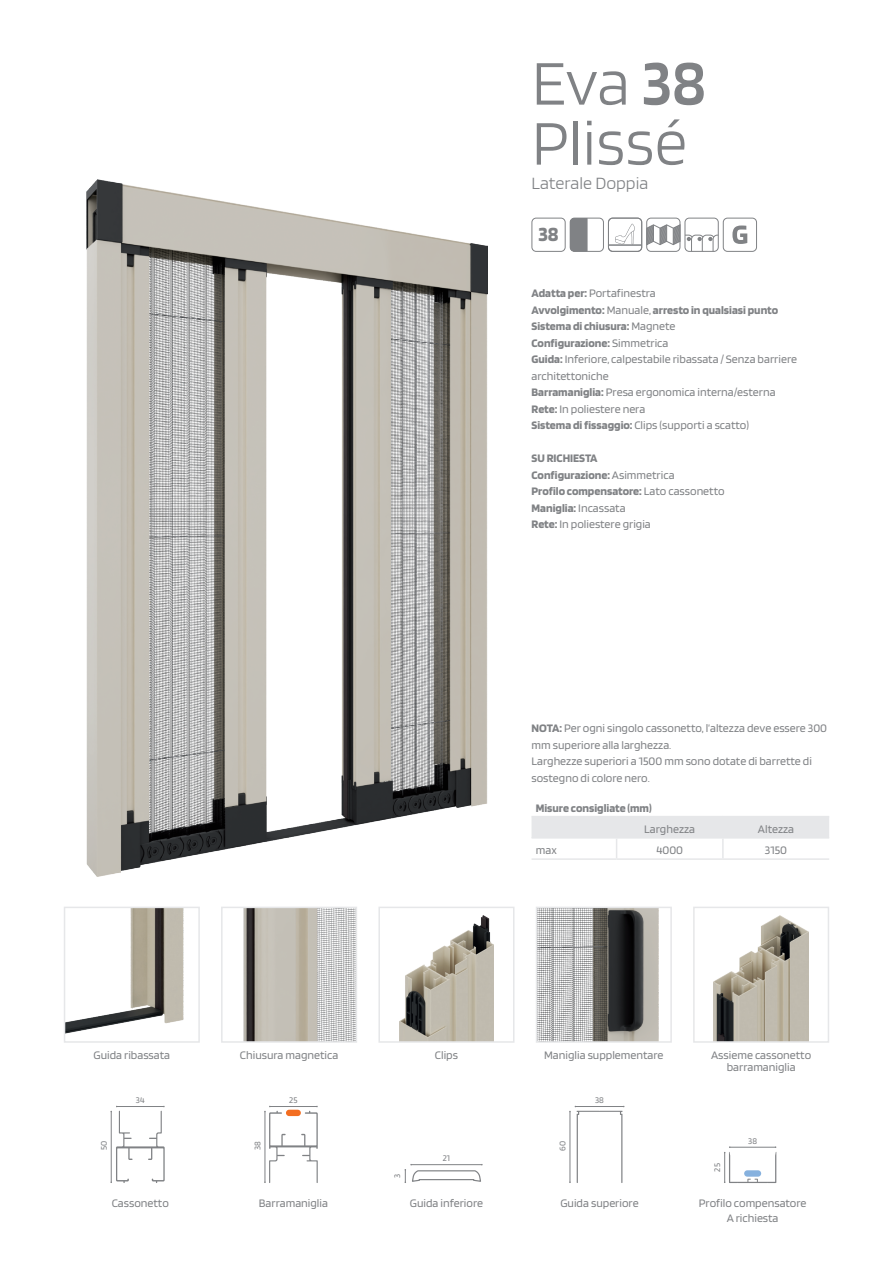
<style>
.page{position:relative;width:893px;height:1263px;background:#fff}
.page>*{position:absolute;margin:0;border:0;box-sizing:border-box;transform-origin:0 0}
.t1{font:300 66px "Blinker";color:#808285}
.t2{font:700 21px "Blinker";color:#808285}
.t3{font:300 18px "Blinker";color:#808285}
.t4{font:12px/16.5px "Blinker";color:#808285}
.t5{font:700 12px "Blinker";color:#808285}
.t6{font:9px "Blinker";color:#808285}
.s1{font-weight:600}
.s2{font-weight:700}
.s3{font-weight:400}
</style>
<div class="page">
<img style="left:86px;top:180px;width:402px;height:697px">
<svg style="left:531px;top:816px;width:298px;height:42px"></svg>
<hr style="left:723px;top:837px;width:106px;height:1px;background:#e6e7e9">
<hr style="left:722px;top:838px;width:2px;height:20px;background:#e6e7e9">
<hr style="left:531px;top:858px;width:86px;height:2px;background:#e6e7e9">
<hr style="left:617px;top:858px;width:106px;height:2px;background:#e6e7e9">
<hr style="left:723px;top:858px;width:106px;height:2px;background:#e6e7e9">
<div style="left:531px;top:218px;width:35px;height:34px;border:1px solid #808285;border-radius:4px"></div>
<hr style="left:570px;top:218px;width:1px;height:33px;background:#808285">
<hr style="left:571px;top:218px;width:1px;height:33px;background:#808285">
<hr style="left:572px;top:218px;width:1px;height:33px;background:#808285">
<hr style="left:573px;top:218px;width:1px;height:33px;background:#808285">
<hr style="left:574px;top:218px;width:1px;height:33px;background:#808285">
<hr style="left:575px;top:218px;width:1px;height:33px;background:#808285">
<hr style="left:576px;top:218px;width:1px;height:33px;background:#808285">
<hr style="left:577px;top:218px;width:1px;height:33px;background:#808285">
<hr style="left:578px;top:218px;width:1px;height:33px;background:#808285">
<hr style="left:579px;top:218px;width:1px;height:33px;background:#808285">
<hr style="left:580px;top:218px;width:1px;height:33px;background:#808285">
<hr style="left:581px;top:218px;width:1px;height:33px;background:#808285">
<hr style="left:582px;top:218px;width:1px;height:33px;background:#808285">
<hr style="left:583px;top:218px;width:1px;height:33px;background:#808285">
<hr style="left:584px;top:218px;width:1px;height:33px;background:#808285">
<hr style="left:585px;top:218px;width:1px;height:33px;background:#808285">
<hr style="left:586px;top:218px;width:2px;height:33px;background:#808285">
<div style="left:570px;top:218px;width:34px;height:34px;border:1px solid #808285;border-radius:4px"></div>
<div style="left:608px;top:218px;width:34px;height:34px;border:1px solid #808285;border-radius:4px"></div>
<svg style="left:615px;top:224px;width:20px;height:20px"></svg>
<hr style="left:608px;top:244px;width:34px;height:2px;background:#808285">
<div style="left:685px;top:218px;width:34px;height:34px;border:1px solid #808285;border-radius:4px"></div>
<div style="left:723px;top:218px;width:34px;height:34px;border:1px solid #808285;border-radius:4px"></div>
<svg style="left:732px;top:225px;width:15px;height:19px"></svg>
<div style="left:646px;top:218px;width:34px;height:34px;border:1px solid #808285;border-radius:4px"></div>
<svg style="left:646px;top:224px;width:72px;height:27px"></svg>
<svg style="left:110px;top:1106px;width:55px;height:77px"></svg>
<svg style="left:264px;top:1106px;width:54px;height:77px"></svg>
<svg style="left:724px;top:1146px;width:52px;height:37px"></svg>
<div style="left:744px;top:1170px;width:17px;height:7px;background:#86b1de;border-radius:3px"></div>
<svg style="left:405px;top:1164px;width:78px;height:19px"></svg>
<svg style="left:569px;top:1106px;width:55px;height:77px"></svg>
<img style="left:539px;top:910px;width:120px;height:130px">
<div style="left:536px;top:907px;width:136px;height:136px;border:2px solid #e6e7e9"></div>
<img style="left:714px;top:915px;width:94px;height:125px">
<div style="left:693px;top:907px;width:136px;height:136px;border:2px solid #e6e7e9"></div>
<img style="left:243px;top:910px;width:111px;height:130px">
<div style="left:221px;top:907px;width:136px;height:136px;border:2px solid #e6e7e9"></div>
<img style="left:399px;top:915px;width:95px;height:125px">
<div style="left:378px;top:907px;width:136px;height:136px;border:2px solid #e6e7e9"></div>
<img style="left:67px;top:910px;width:117px;height:124px">
<div style="left:64px;top:907px;width:136px;height:136px;border:2px solid #e6e7e9"></div>
<p class="t1" style="left:531px;top:50px;width:176px">Eva <span class="s1">38</span></p>
<p class="t1" style="left:531px;top:110px;width:157px">Plissé</p>
<p class="t3" style="left:531px;top:174px;width:118px">Laterale Doppia</p>
<p class="t2" style="left:538px;top:223px;width:22px">38</p>
<p class="t4" style="left:531px;top:285px;width:126px"><span class="s2">Adatta per:</span> Portafinestra</p>
<p class="t5" style="left:531px;top:304px;width:248px">Avvolgimento: <span class="s3">Manuale,</span> arresto in qualsiasi punto</p>
<p class="t5" style="left:531px;top:320px;width:145px">Sistema di chiusura: <span class="s3">Magnete</span></p>
<p class="t5" style="left:531px;top:337px;width:138px">Configurazione: <span class="s3">Simmetrica</span></p>
<p class="t4" style="left:531px;top:351px;width:267px"><span class="s2">Guida:</span> Inferiore, calpestabile ribassata / Senza barriere architettoniche</p>
<p class="t4" style="left:531px;top:384px;width:246px"><span class="s2">Barramaniglia:</span> Presa ergonomica interna/esterna</p>
<p class="t4" style="left:531px;top:401px;width:115px"><span class="s2">Rete:</span> In poliestere nera</p>
<p class="t4" style="left:531px;top:417px;width:219px"><span class="s2">Sistema di fissaggio:</span> Clips (supporti a scatto)</p>
<p class="t5" style="left:531px;top:452px;width:68px">SU RICHIESTA</p>
<p class="t5" style="left:531px;top:469px;width:145px">Configurazione: <span class="s3">Asimmetrica</span></p>
<p class="t5" style="left:531px;top:485px;width:195px">Profilo compensatore: <span class="s3">Lato cassonetto</span></p>
<p class="t5" style="left:531px;top:502px;width:96px">Maniglia: <span class="s3">Incassata</span></p>
<p class="t4" style="left:531px;top:516px;width:121px"><span class="s2">Rete:</span> In poliestere grigia</p>
<p class="t4" style="left:531px;top:720px;width:297px"><span class="s2">NOTA:</span> Per ogni singolo cassonetto, l’altezza deve essere 300 mm superiore alla larghezza.</p>
<p class="t4" style="left:531px;top:753px;width:282px">Larghezze superiori a 1500 mm sono dotate di barrette di sostegno di colore nero.</p>
<p class="t5" style="left:536px;top:802px;width:117px">Misure consigliate (mm)</p>
<p class="t4" style="left:644px;top:821px;width:52px">Larghezza</p>
<p class="t4" style="left:758px;top:821px;width:38px">Altezza</p>
<p class="t4" style="left:536px;top:842px;width:22px">max</p>
<p class="t4" style="left:656px;top:842px;width:28px">4000</p>
<p class="t4" style="left:765px;top:842px;width:24px">3150</p>
<p class="t4" style="left:94px;top:1046px;width:78px">Guida ribassata</p>
<p class="t4" style="left:240px;top:1046px;width:100px">Chiusura magnetica</p>
<p class="t4" style="left:435px;top:1046px;width:25px">Clips</p>
<p class="t4" style="left:544px;top:1046px;width:121px">Maniglia supplementare</p>
<p class="t4" style="left:711px;top:1049px;width:102px;line-height:12px;text-align:center">Assieme cassonetto barramaniglia</p>
<p class="t6" style="left:136px;top:1096px;width:10px">34</p>
<p class="t6" style="left:289px;top:1096px;width:10px">25</p>
<p class="t6" style="left:595px;top:1096px;width:10px">38</p>
<p class="t6" style="left:99px;top:1150px;width:11px;rotate:-90deg">50</p>
<p class="t6" style="left:253px;top:1150px;width:10px;rotate:-90deg">38</p>
<p class="t6" style="left:558px;top:1150px;width:11px;rotate:-90deg">60</p>
<p class="t6" style="left:748px;top:1136px;width:10px">38</p>
<p class="t6" style="left:443px;top:1154px;width:9px">21</p>
<p class="t6" style="left:713px;top:1171px;width:10px;rotate:-90deg">25</p>
<p class="t6" style="left:393px;top:1177px;width:6px;rotate:-90deg">3</p>
<p class="t4" style="left:112px;top:1195px;width:59px">Cassonetto</p>
<p class="t4" style="left:259px;top:1195px;width:71px">Barramaniglia</p>
<p class="t4" style="left:410px;top:1195px;width:75px">Guida inferiore</p>
<p class="t4" style="left:560px;top:1195px;width:80px">Guida superiore</p>
<p class="t4" style="left:699px;top:1195px;width:109px">Profilo compensatore</p>
<p class="t4" style="left:727px;top:1210px;width:53px">A richiesta</p>
</div>
